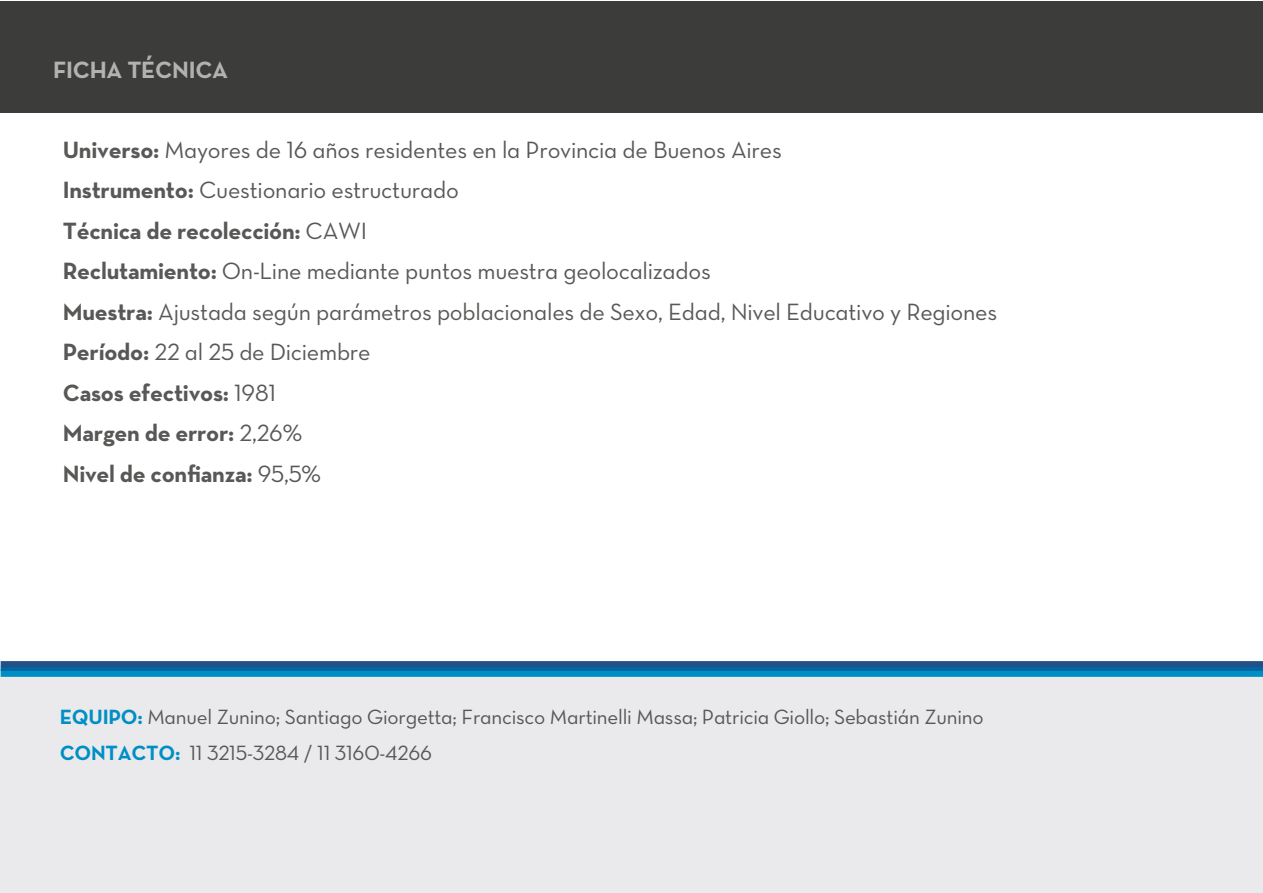
<style>
.page{position:relative;width:1263px;height:893px;background:#fff}
.page>*{position:absolute;margin:0;border:0;box-sizing:border-box;transform-origin:0 0}
.t1{font:24px/40.5px "Neutra Text Book Alt";letter-spacing:-.01em;color:#585857}
.t2{font:700 24px/40.5px "Neutra Text";letter-spacing:-.01em;color:#585857}
.t3{font:24px "Neutra Text Bold Alt";letter-spacing:-.01em;color:#b2b2b2}
.t4{font:21px/36px "Neutra Text Book Alt";letter-spacing:-.01em;color:#575756}
.s1{font-family:"Neutra Text";font-weight:700}
.s2{font-family:"Neutra Text Book Alt";font-weight:400}
.s3{font-family:"Neutra Text";font-weight:700;color:#008fc5}
</style>
<div class="page">
<div style="left:1px;top:1px;width:1262px;height:112px;background:#3c3c3b"></div>
<div style="left:1px;top:669px;width:1262px;height:224px;background:#eaeaed"></div>
<div style="left:1px;top:669px;width:1262px;height:8px;background:#008fc5"></div>
<div style="left:1px;top:666px;width:1262px;height:5px;background:#0067a2"></div>
<div style="left:1px;top:661px;width:1262px;height:6px;background:#225189"></div>
<p class="t3" style="left:53px;top:55px;width:177px">FICHA TÉCNICA</p>
<p class="t1" style="left:63px;top:129px;width:721px"><span class="s1">Universo:</span> Mayores de 16 años residentes en la Provincia de Buenos Aires<br><span class="s1">Instrumento:</span> Cuestionario estructurado</p>
<p class="t2" style="left:63px;top:210px;width:306px">Técnica de recolección: <span class="s2">CAWI</span></p>
<p class="t1" style="left:63px;top:251px;width:936px"><span class="s1">Reclutamiento:</span> On-Line mediante puntos muestra geolocalizados<br><span class="s1">Muestra:</span> Ajustada según parámetros poblacionales de Sexo, Edad, Nivel Educativo y Regiones<br><span class="s1">Período:</span> 22 al 25 de Diciembre</p>
<p class="t2" style="left:63px;top:372px;width:260px">Casos efectivos: <span class="s2">1981<br></span>Margen de error: <span class="s2">2,26%<br></span>Nivel de confianza: <span class="s2">95,5%</span></p>
<p class="t4" style="left:60px;top:699px;width:925px"><span class="s3">EQUIPO:</span> Manuel Zunino; Santiago Giorgetta; Francisco Martinelli Massa; Patricia Giollo; Sebastián Zunino<br><span class="s3">CONTACTO:</span> 11 3215-3284 / 11 3160-4266</p>
</div>
